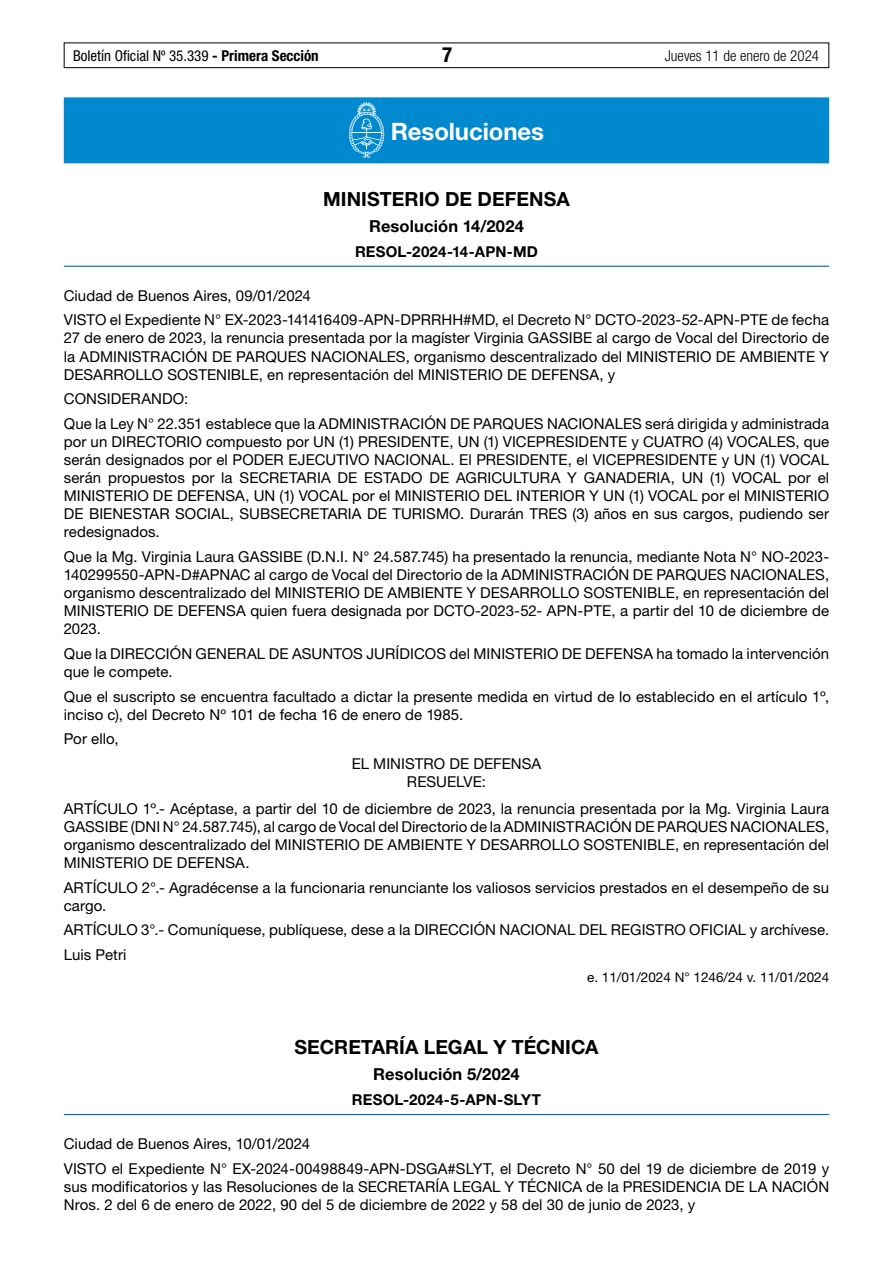
<style>
.page{position:relative;width:893px;height:1263px;background:#fff}
.page>*{position:absolute;margin:0;border:0;box-sizing:border-box;transform-origin:0 0}
.t1{font:700 24px "Helvetica Neue LT Std";letter-spacing:-.005em;color:#fff}
.t2{font:700 condensed 21px "Helvetica Neue LT Std";color:#000}
.t3{font:700 19.5px "Helvetica Neue LT Std";letter-spacing:.005em;color:#000}
.t4{font:700 16.5px "Helvetica Neue LT Std";letter-spacing:.01em;color:#000}
.t5{font:15px/18px "Helvetica Neue LT Std";letter-spacing:.005em;color:#000}
.t6{font:700 15px "Helvetica Neue LT Std";letter-spacing:.015em;color:#000}
.t7{font:condensed 15px "Helvetica Neue LT Std";color:#000}
.t8{font:300 condensed 15px "Helvetica Neue LT Std";color:#000}
.t9{font:13.5px "Helvetica Neue LT Std";color:#000}
.s1{font-weight:700}
</style>
<div class="page">
<div style="left:64px;top:43px;width:765px;height:25px;border:1px solid #000"></div>
<div style="left:64px;top:97px;width:765px;height:66px;background:#0089cf"></div>
<hr style="left:64px;top:266px;width:765px;height:1px;background:#0066b3">
<hr style="left:64px;top:1114px;width:765px;height:1px;background:#0066b3">
<svg style="left:349px;top:102px;width:35px;height:56px"></svg>
<p class="t7" style="left:73px;top:47px;width:247px">Boletín Oficial Nº 35.339 <span class="s1">- Primera Sección</span></p>
<h2 class="t2" style="left:442px;top:42px;width:12px">7</h2>
<p class="t8" style="left:665px;top:47px;width:156px">Jueves 11 de enero de 2024</p>
<h1 class="t1" style="left:391px;top:117px;width:155px">Resoluciones</h1>
<h3 class="t3" style="left:323px;top:187px;width:248px">MINISTERIO DE DEFENSA</h3>
<p class="t4" style="left:369px;top:216px;width:156px">Resolución 14/2024</p>
<p class="t6" style="left:355px;top:243px;width:184px">RESOL-2024-14-APN-MD</p>
<p class="t5" style="left:64px;top:283px;width:767px;line-height:24.8px">Ciudad de Buenos Aires, 09/01/2024<br>VISTO el Expediente N° EX-2023-141416409-APN-DPRRHH#MD, el Decreto N° DCTO-2023-52-APN-PTE de fecha</p>
<p class="t5" style="left:64px;top:329px;width:767px;text-align:justify">27 de enero de 2023, la renuncia presentada por la magíster Virginia GASSIBE al cargo de Vocal del Directorio de la ADMINISTRACIÓN DE PARQUES NACIONALES, organismo descentralizado del MINISTERIO DE AMBIENTE Y DESARROLLO SOSTENIBLE, en representación del MINISTERIO DE DEFENSA, y</p>
<p class="t5" style="left:64px;top:386px;width:767px;line-height:24.8px">CONSIDERANDO:<br>Que la Ley N° 22.351 establece que la ADMINISTRACIÓN DE PARQUES NACIONALES será dirigida y administrada</p>
<p class="t5" style="left:64px;top:433px;width:767px;text-align:justify">por un DIRECTORIO compuesto por UN (1) PRESIDENTE, UN (1) VICEPRESIDENTE y CUATRO (4) VOCALES, que serán designados por el PODER EJECUTIVO NACIONAL. El PRESIDENTE, el VICEPRESIDENTE y UN (1) VOCAL serán propuestos por la SECRETARIA DE ESTADO DE AGRICULTURA Y GANADERIA, UN (1) VOCAL por el MINISTERIO DE DEFENSA, UN (1) VOCAL por el MINISTERIO DEL INTERIOR Y UN (1) VOCAL por el MINISTERIO DE BIENESTAR SOCIAL, SUBSECRETARIA DE TURISMO. Durarán TRES (3) años en sus cargos, pudiendo ser redesignados.</p>
<p class="t5" style="left:64px;top:547px;width:767px;text-align:justify">Que la Mg. Virginia Laura GASSIBE (D.N.I. N° 24.587.745) ha presentado la renuncia, mediante Nota N° NO-2023- 140299550-APN-D#APNAC al cargo de Vocal del Directorio de la ADMINISTRACIÓN DE PARQUES NACIONALES, organismo descentralizado del MINISTERIO DE AMBIENTE Y DESARROLLO SOSTENIBLE, en representación del MINISTERIO DE DEFENSA quien fuera designada por DCTO-2023-52- APN-PTE, a partir del 10 de diciembre de 2023.</p>
<p class="t5" style="left:64px;top:644px;width:767px">Que la DIRECCIÓN GENERAL DE ASUNTOS JURÍDICOS del MINISTERIO DE DEFENSA ha tomado la intervención que le compete.</p>
<p class="t5" style="left:64px;top:687px;width:767px">Que el suscripto se encuentra facultado a dictar la presente medida en virtud de lo establecido en el artículo 1º, inciso c), del Decreto Nº 101 de fecha 16 de enero de 1985.</p>
<p class="t5" style="left:64px;top:730px;width:56px">Por ello,</p>
<p class="t5" style="left:352px;top:755px;width:191px;text-align:center">EL MINISTRO DE DEFENSA<br>RESUELVE:</p>
<p class="t5" style="left:64px;top:799px;width:767px;text-align:justify">ARTÍCULO 1º.- Acéptase, a partir del 10 de diciembre de 2023, la renuncia presentada por la Mg. Virginia Laura GASSIBE (DNI N° 24.587.745), al cargo de Vocal del Directorio de la ADMINISTRACIÓN DE PARQUES NACIONALES, organismo descentralizado del MINISTERIO DE AMBIENTE Y DESARROLLO SOSTENIBLE, en representación del MINISTERIO DE DEFENSA.</p>
<p class="t5" style="left:64px;top:878px;width:767px">ARTÍCULO 2°.- Agradécense a la funcionaria renunciante los valiosos servicios prestados en el desempeño de su cargo.</p>
<p class="t5" style="left:64px;top:917px;width:767px;line-height:24.8px">ARTÍCULO 3°.- Comuníquese, publíquese, dese a la DIRECCIÓN NACIONAL DEL REGISTRO OFICIAL y archívese.<br>Luis Petri</p>
<p class="t9" style="left:587px;top:969px;width:244px">e. 11/01/2024 N° 1246/24 v. 11/01/2024</p>
<h3 class="t3" style="left:294px;top:1035px;width:306px">SECRETARÍA LEGAL Y TÉCNICA</h3>
<p class="t4" style="left:373px;top:1064px;width:148px">Resolución 5/2024</p>
<p class="t6" style="left:352px;top:1091px;width:191px">RESOL-2024-5-APN-SLYT</p>
<p class="t5" style="left:64px;top:1131px;width:767px;line-height:24.8px">Ciudad de Buenos Aires, 10/01/2024<br>VISTO el Expediente N° EX-2024-00498849-APN-DSGA#SLYT, el Decreto N° 50 del 19 de diciembre de 2019 y</p>
<p class="t5" style="left:64px;top:1177px;width:767px">sus modificatorios y las Resoluciones de la SECRETARÍA LEGAL Y TÉCNICA de la PRESIDENCIA DE LA NACIÓN<br>Nros. 2 del 6 de enero de 2022, 90 del 5 de diciembre de 2022 y 58 del 30 de junio de 2023, y</p>
</div>
